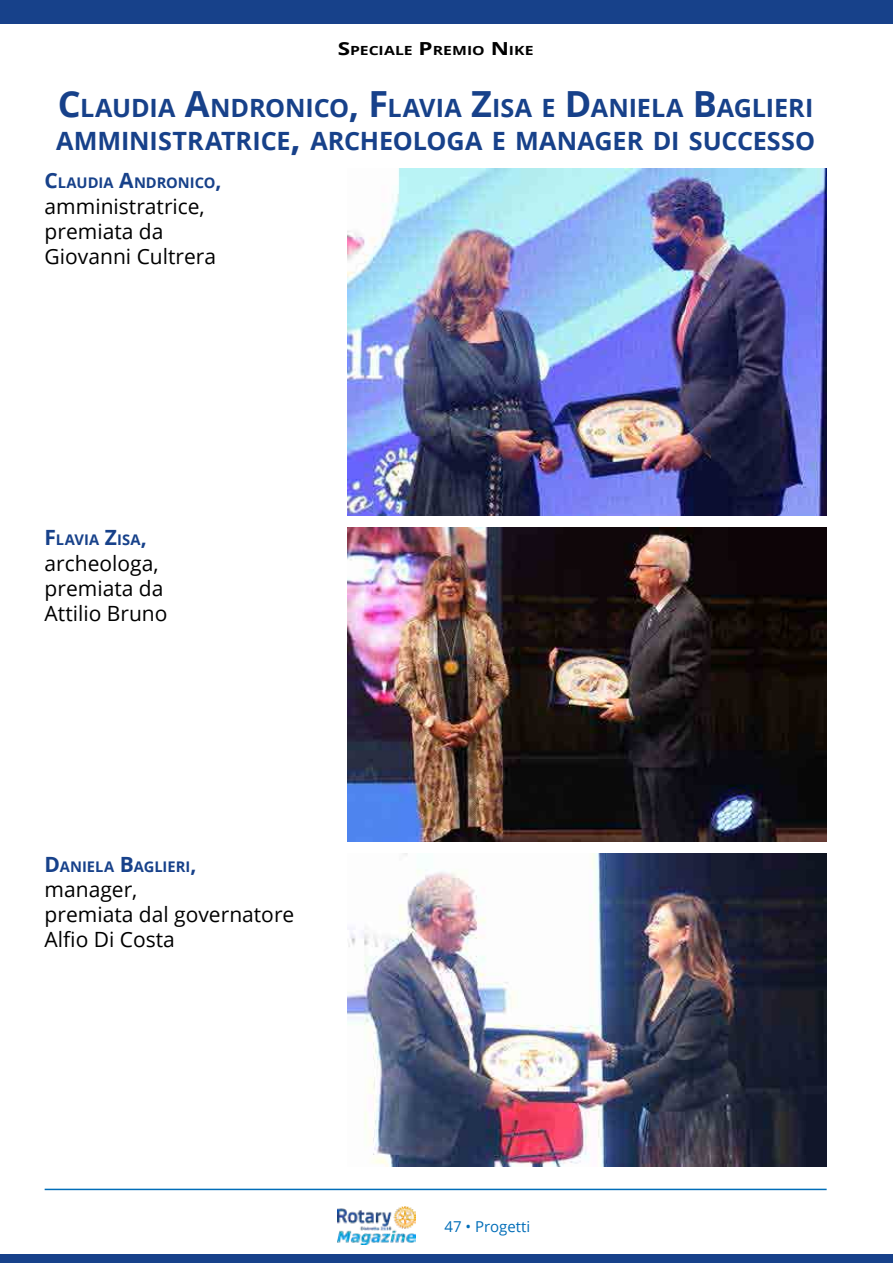
<style>
.page{position:relative;width:893px;height:1263px;background:#fff}
.page>*{position:absolute;margin:0;border:0;box-sizing:border-box;transform-origin:0 0}
.t1{font:700 25.2px/32.7px "Open Sans";letter-spacing:-.005em;color:#17418a}
.t2{font:21px/25.2px "Open Sans";color:#000}
.t3{font:15px "Open Sans";color:#006db8}
.t4{font:700 14.7px "Open Sans";color:#17418a}
.t5{font:700 12.6px "Open Sans";color:#000;scale:1.25 1}
.s1{font-size:18px}
.s2{font-size:36px}
.s3{font-size:21px}
</style>
<div class="page">
<img style="left:337px;top:1206px;width:79px;height:39px">
<hr style="left:45px;top:1189px;width:782px;height:1px;background:#006db8">
<div style="left:0;top:1254px;width:893px;height:9px;background:#17418a"></div>
<div style="left:0;top:0;width:893px;height:23px;background:#17418a"></div>
<img style="left:348px;top:168px;width:479px;height:347px">
<img style="left:348px;top:528px;width:479px;height:313px">
<img style="left:348px;top:854px;width:479px;height:313px">
<p class="t5" style="left:338px;top:42px;width:158px"><span class="s1">S</span>PECIALE <span class="s1">P</span>REMIO <span class="s1">N</span>IKE</p>
<p class="t1" style="left:56px;top:91px;width:760px"><span class="s2">C</span>LAUDIA <span class="s2">A</span>NDRONICO<span class="s2">, F</span>LAVIA <span class="s2">Z</span>ISA E <span class="s2">D</span>ANIELA <span class="s2">B</span>AGLIERI<br>AMMINISTRATRICE<span class="s2">,</span> ARCHEOLOGA E MANAGER DI SUCCESSO</p>
<p class="t4" style="left:45px;top:173px;width:178px"><span class="s3">C</span>LAUDIA <span class="s3">A</span>NDRONICO<span class="s3">,</span></p>
<p class="t2" style="left:45px;top:193px;width:173px">amministratrice, premiata da<br>Giovanni Cultrera</p>
<p class="t4" style="left:45px;top:530px;width:104px"><span class="s3">F</span>LAVIA <span class="s3">Z</span>ISA<span class="s3">,</span></p>
<p class="t2" style="left:45px;top:550px;width:124px">archeologa, premiata da<br>Attilio Bruno</p>
<p class="t4" style="left:45px;top:856px;width:153px"><span class="s3">D</span>ANIELA <span class="s3">B</span>AGLIERI<span class="s3">,</span></p>
<p class="t2" style="left:45px;top:876px;width:251px">manager,<br>premiata dal governatore<br>Alfio Di Costa</p>
<p class="t3" style="left:444px;top:1216px;width:87px">47 • Progetti</p>
</div>
